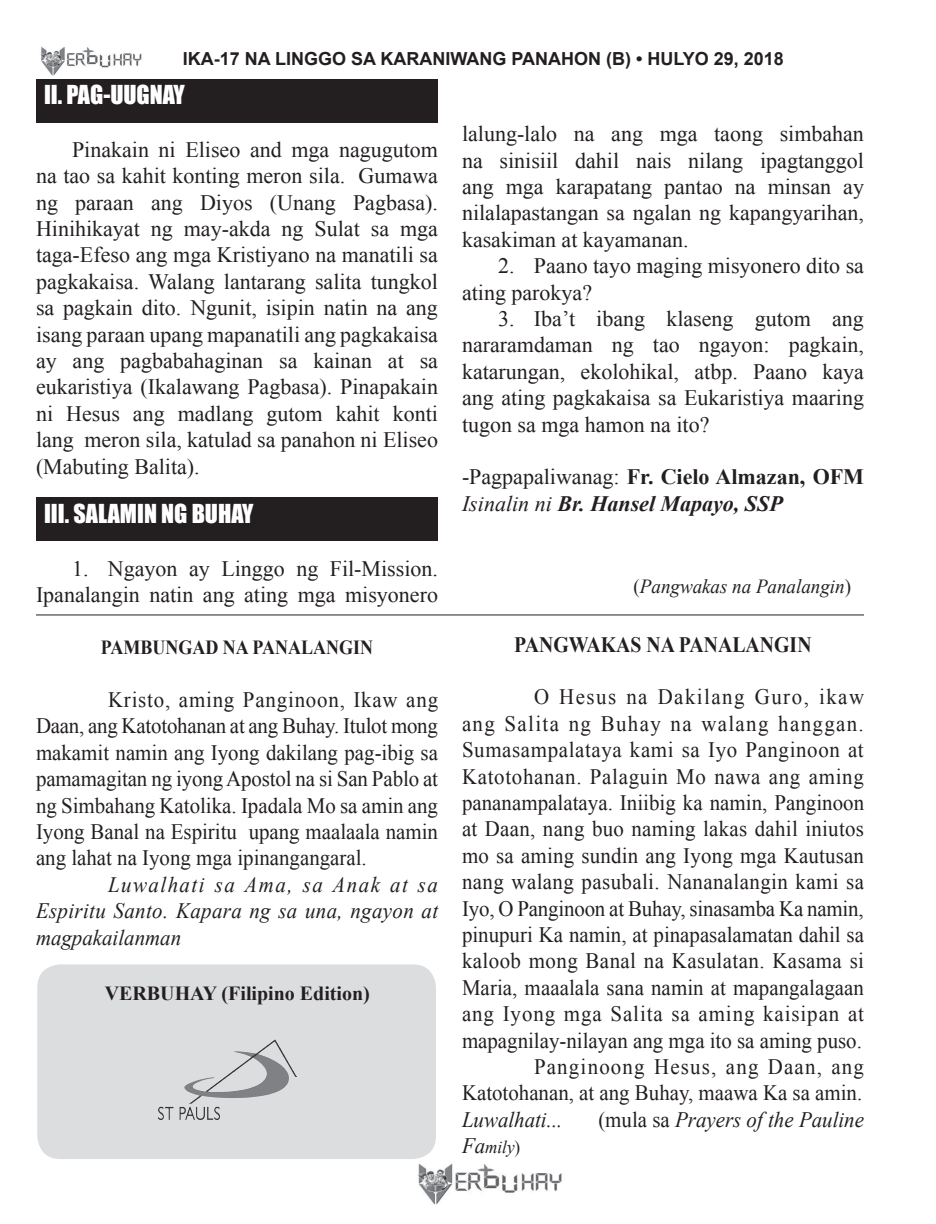
<style>
.page{position:relative;width:936px;height:1224px;background:#fff}
.page>*{position:absolute;margin:0;border:0;box-sizing:border-box;transform-origin:0 0}
.t1{font:24px "Impact";color:#fff}
.subhead{font:22px/26.4px "Times New Roman";color:#231f20;text-align:justify}
.bodytext_unindented{font:22px/26.4px "Times New Roman";color:#231f20;text-align:justify;scale:.95 1}
.bodytext_unindented-2{font:italic 22px/26.4px "Times New Roman";color:#231f20;text-align:justify;scale:.95 1}
.body_text{font:700 22px/26.4px "Times New Roman";color:#231f20}
.body_text-2{font:700 22px "Times New Roman";color:#231f20;scale:.9 1}
.t2{font:700 20px "Times New Roman";color:#231f20}
.t3{font:italic 20px "Times New Roman";color:#231f20;scale:.95 1}
.t4{font:700 20px "Times New Roman";color:#231f20;scale:.9 1}
.t5{font:700 18px "Arial";color:#231f20}
.bodytext_unindented-3{font:italic 18px "Times New Roman";color:#231f20;scale:.95 1}
.s1{font-weight:400}
.s2{font-weight:400;font-style:italic}
.s3{font-style:italic}
.s4{font-style:normal}
.s5{font-size:22px}
</style>
<div class="page">
<div style="left:36px;top:497px;width:402px;height:43px;background:#231f20"></div>
<div style="left:36px;top:80px;width:402px;height:43px;background:#231f20"></div>
<img style="left:418px;top:1163px;width:144px;height:42px">
<img style="left:41px;top:46px;width:101px;height:29px">
<div style="left:36px;top:963px;width:401px;height:197px;background:#dcdddf;border-radius:24px"></div>
<div style="left:35px;top:962px;width:403px;height:199px;border:2px solid #fff;border-radius:24px"></div>
<img style="left:159px;top:1040px;width:137px;height:80px">
<hr style="left:36px;top:614px;width:828px;height:1px;background:#231f20">
<p class="t5" style="left:183px;top:46px;width:603px">IKA-17 NA LINGGO SA KARANIWANG PANAHON (B) • HULYO 29, 2018</p>
<p class="t1" style="left:44px;top:76px;width:142px">II. PAG-UUGNAY</p>
<p class="subhead" style="left:36px;top:136px;width:404px;text-indent:36px">Pinakain ni Eliseo and mga nagugutom na tao sa kahit konting meron sila. Gumawa ng paraan ang Diyos (Unang Pagbasa).<br>Hinihikayat ng may-akda ng Sulat sa mga taga-Efeso ang mga Kristiyano na manatili sa pagkakaisa. Walang lantarang salita tungkol sa pagkain dito. Ngunit, isipin natin na ang isang paraan upang mapanatili ang pagkakaisa ay ang pagbabahaginan sa kainan at sa eukaristiya (Ikalawang Pagbasa). Pinapakain ni Hesus ang madlang gutom kahit konti lang meron sila, katulad sa panahon ni Eliseo (Mabuting Balita).</p>
<p class="t1" style="left:44px;top:495px;width:211px">III. SALAMIN NG BUHAY</p>
<p class="subhead" style="left:36px;top:555px;width:404px;text-align:right">1. Ngayon ay Linggo ng Fil-Mission.<br>Ipanalangin natin ang ating mga misyonero</p>
<p class="t4" style="left:101px;top:634px;width:304px">PAMBUNGAD NA PANALANGIN</p>
<p class="bodytext_unindented" style="left:36px;top:686px;width:425px;text-indent:72px">Kristo, aming Panginoon, Ikaw ang Daan, ang Katotohanan at ang Buhay. Itulot mong makamit namin ang Iyong dakilang pag-ibig sa pamamagitan ng iyong Apostol na si San Pablo at ng Simbahang Katolika. Ipadala Mo sa amin ang Iyong Banal na Espiritu upang maalaala namin ang lahat na Iyong mga ipinangangaral.</p>
<p class="bodytext_unindented-2" style="left:36px;top:871px;width:425px;text-indent:72px">Luwalhati sa Ama, sa Anak at sa Espiritu Santo. Kapara ng sa una, ngayon at magpakailanman</p>
<p class="t2" style="left:105px;top:979px;width:267px">VERBUHAY (Filipino Edition)</p>
<p class="subhead" style="left:462px;top:120px;width:404px">lalung-lalo na ang mga taong simbahan na sinisiil dahil nais nilang ipagtanggol ang mga karapatang pantao na minsan ay nilalapastangan sa ngalan ng kapangyarihan, kasakiman at kayamanan.</p>
<p class="subhead" style="left:462px;top:252px;width:404px;text-indent:36px">2. Paano tayo maging misyonero dito sa ating parokya?</p>
<p class="subhead" style="left:462px;top:305px;width:404px;text-indent:36px">3. Iba’t ibang klaseng gutom ang nararamdaman ng tao ngayon: pagkain, katarungan, ekolohikal, atbp. Paano kaya ang ating pagkakaisa sa Eukaristiya maaring tugon sa mga hamon na ito?</p>
<p class="body_text" style="left:462px;top:463px;width:403px"><span class="s1">-Pagpapaliwanag:</span> Fr. Cielo Almazan, OFM<br><span class="s2">Isinalin ni</span> <span class="s3">Br. Hansel Mapayo, SSP</span></p>
<p class="t3" style="left:634px;top:573px;width:230px"><span class="s4">(</span>Pangwakas na Panalangin<span class="s4">)</span></p>
<p class="body_text-2" style="left:514px;top:629px;width:332px">PANGWAKAS NA PANALANGIN</p>
<p class="bodytext_unindented" style="left:462px;top:684px;width:425px;text-indent:72px">O Hesus na Dakilang Guro, ikaw ang Salita ng Buhay na walang hanggan.<br>Sumasampalataya kami sa Iyo Panginoon at Katotohanan. Palaguin Mo nawa ang aming pananampalataya. Iniibig ka namin, Panginoon at Daan, nang buo naming lakas dahil iniutos mo sa aming sundin ang Iyong mga Kautusan nang walang pasubali. Nananalangin kami sa Iyo, O Panginoon at Buhay, sinasamba Ka namin, pinupuri Ka namin, at pinapasalamatan dahil sa kaloob mong Banal na Kasulatan. Kasama si Maria, maaalala sana namin at mapangalagaan ang Iyong mga Salita sa aming kaisipan at mapagnilay-nilayan ang mga ito sa aming puso.</p>
<p class="bodytext_unindented" style="left:462px;top:1053px;width:425px;text-align:right">Panginoong Hesus, ang Daan, ang<br>Katotohanan, at ang Buhay, maawa Ka sa amin.</p>
<p class="bodytext_unindented-2" style="left:462px;top:1106px;width:107px">Luwalhati...</p>
<p class="bodytext_unindented-2" style="left:598px;top:1106px;width:281px"><span class="s4">(mula sa</span> Prayers of the Pauline</p>
<p class="bodytext_unindented-3" style="left:462px;top:1135px;width:63px"><span class="s5">Fa</span>mily<span class="s4">)</span></p>
</div>
